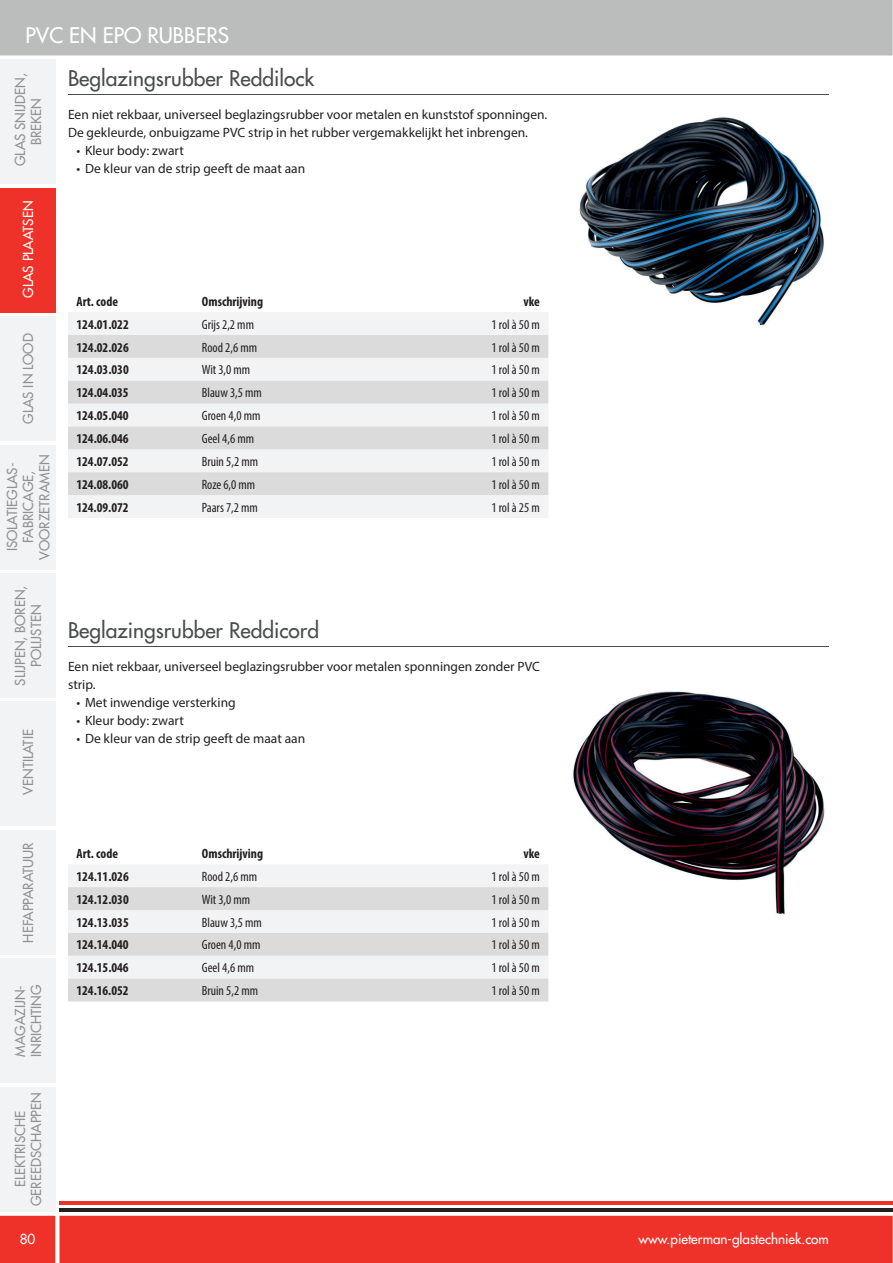
<style>
.page{position:relative;width:893px;height:1263px;background:#fff}
.page>*{position:absolute;margin:0;border:0;box-sizing:border-box;transform-origin:0 0}
.t1{font:500 21px "Futura Std";color:#4a4d4e}
.t2{font:500 21px "Futura Std";color:#fff}
.t3{font:13.5px/18px "Myriad Pro";color:#231f20}
.t4{font:condensed 13.5px "Myriad Pro";color:#231f20}
.t5{font:700 condensed 13.5px "Myriad Pro";color:#231f20}
.t6{font:500 13.5px/16.2px "Futura Std";color:#909293;text-align:center}
.t7{font:500 13.5px "Futura Std";color:#fff}
</style>
<div class="page">
<div style="left:0;top:0;width:893px;height:56px;background:#bbbdbd"></div>
<div style="left:0;top:1216px;width:893px;height:47px;background:#ee3229"></div>
<div style="left:0;top:60px;width:55px;height:124px;background:#f2f3f4"></div>
<div style="left:0;top:188px;width:55px;height:124px;background:#ee3229"></div>
<div style="left:0;top:317px;width:55px;height:124px;background:#f2f3f4"></div>
<div style="left:0;top:445px;width:55px;height:124px;background:#f2f3f4"></div>
<div style="left:0;top:573px;width:55px;height:125px;background:#f2f3f4"></div>
<div style="left:0;top:702px;width:55px;height:124px;background:#f2f3f4"></div>
<div style="left:0;top:830px;width:55px;height:124px;background:#f2f3f4"></div>
<div style="left:0;top:959px;width:55px;height:124px;background:#f2f3f4"></div>
<div style="left:0;top:1087px;width:55px;height:124px;background:#f2f3f4"></div>
<hr style="left:60px;top:1202px;width:833px;height:3px;background:#ee3229">
<hr style="left:60px;top:1208px;width:833px;height:3px;background:#231f20">
<hr style="left:68px;top:94px;width:761px;height:1px;background:#4a4d4e">
<div style="left:68px;top:312px;width:480px;height:206px;background:#f2f3f4"></div>
<svg style="left:68px;top:335px;width:480px;height:160px;fill:#dadbda"></svg>
<hr style="left:68px;top:646px;width:761px;height:1px;background:#4a4d4e">
<div style="left:68px;top:865px;width:480px;height:22px;background:#f2f3f4"></div>
<svg style="left:68px;top:887px;width:480px;height:115px;fill:#dadbda"></svg>
<img style="left:579px;top:117px;width:245px;height:209px">
<img style="left:573px;top:691px;width:252px;height:224px">
<h1 class="t2" style="left:26px;top:26px;width:205px">PVC EN EPO RUBBERS</h1>
<h1 class="t1" style="left:68px;top:68px;width:248px">Beglazingsrubber Reddilock</h1>
<p class="t3" style="left:68px;top:107px;width:481px">Een niet rekbaar, universeel beglazingsrubber voor metalen en kunststof sponningen.<br>De gekleurde, onbuigzame PVC strip in het rubber vergemakkelijkt het inbrengen.</p>
<p class="t3" style="left:77px;top:143px;width:109px">• Kleur body: zwart</p>
<p class="t3" style="left:77px;top:161px;width:230px">• De kleur van de strip geeft de maat aan</p>
<p class="t6" style="left:13px;top:166px;width:94px;rotate:-90deg">GLAS SNIJDEN,<br>BREKEN</p>
<p class="t7" style="left:22px;top:298px;width:99px;rotate:-90deg">GLAS PLAATSEN</p>
<p class="t6" style="left:21px;top:424px;width:92px;rotate:-90deg">GLAS IN LOOD</p>
<p class="t5" style="left:77px;top:296px;width:43px">Art. code</p>
<p class="t5" style="left:202px;top:296px;width:63px">Omschrijving</p>
<p class="t5" style="left:523px;top:296px;width:18px">vke</p>
<p class="t5" style="left:76px;top:319px;width:54px">124.01.022</p>
<p class="t4" style="left:202px;top:319px;width:54px">Grijs 2,2 mm</p>
<p class="t4" style="left:491px;top:319px;width:50px">1 rol à 50 m</p>
<p class="t5" style="left:76px;top:342px;width:54px">124.02.026</p>
<p class="t4" style="left:202px;top:342px;width:57px">Rood 2,6 mm</p>
<p class="t4" style="left:491px;top:342px;width:50px">1 rol à 50 m</p>
<p class="t5" style="left:76px;top:365px;width:54px">124.03.030</p>
<p class="t4" style="left:202px;top:365px;width:50px">Wit 3,0 mm</p>
<p class="t4" style="left:491px;top:365px;width:50px">1 rol à 50 m</p>
<p class="t5" style="left:76px;top:388px;width:54px">124.04.035</p>
<p class="t4" style="left:202px;top:388px;width:62px">Blauw 3,5 mm</p>
<p class="t4" style="left:491px;top:388px;width:50px">1 rol à 50 m</p>
<p class="t5" style="left:76px;top:410px;width:54px">124.05.040</p>
<p class="t4" style="left:202px;top:410px;width:60px">Groen 4,0 mm</p>
<p class="t4" style="left:491px;top:410px;width:50px">1 rol à 50 m</p>
<p class="t5" style="left:76px;top:433px;width:54px">124.06.046</p>
<p class="t4" style="left:202px;top:433px;width:54px">Geel 4,6 mm</p>
<p class="t4" style="left:491px;top:433px;width:50px">1 rol à 50 m</p>
<p class="t5" style="left:76px;top:456px;width:54px">124.07.052</p>
<p class="t4" style="left:202px;top:456px;width:58px">Bruin 5,2 mm</p>
<p class="t4" style="left:491px;top:456px;width:50px">1 rol à 50 m</p>
<p class="t5" style="left:76px;top:479px;width:54px">124.08.060</p>
<p class="t4" style="left:202px;top:479px;width:55px">Roze 6,0 mm</p>
<p class="t4" style="left:491px;top:479px;width:50px">1 rol à 50 m</p>
<p class="t5" style="left:76px;top:502px;width:54px">124.09.072</p>
<p class="t4" style="left:202px;top:502px;width:58px">Paars 7,2 mm</p>
<p class="t4" style="left:491px;top:502px;width:50px">1 rol à 25 m</p>
<p class="t6" style="left:5px;top:560px;width:106px;rotate:-90deg">ISOLATIEGLAS-<br>FABRICAGE,<br>VOORZETRAMEN</p>
<p class="t6" style="left:13px;top:686px;width:101px;rotate:-90deg">SLIJPEN, BOREN,<br>POLIJSTEN</p>
<p class="t6" style="left:21px;top:795px;width:67px;rotate:-90deg">VENTILATIE</p>
<p class="t6" style="left:21px;top:943px;width:102px;rotate:-90deg">HEFAPPARATUUR</p>
<p class="t6" style="left:13px;top:1057px;width:74px;text-align:left;rotate:-90deg">MAGAZIJN-<br>INRICHTING</p>
<p class="t6" style="left:13px;top:1206px;width:115px;rotate:-90deg">ELEKTRISCHE<br>GEREEDSCHAPPEN</p>
<p class="t7" style="left:20px;top:1233px;width:17px">80</p>
<h1 class="t1" style="left:68px;top:620px;width:252px">Beglazingsrubber Reddicord</h1>
<p class="t3" style="left:68px;top:659px;width:473px">Een niet rekbaar, universeel beglazingsrubber voor metalen sponningen zonder PVC strip.</p>
<p class="t3" style="left:77px;top:695px;width:161px">• Met inwendige versterking</p>
<p class="t3" style="left:77px;top:713px;width:109px">• Kleur body: zwart</p>
<p class="t3" style="left:77px;top:731px;width:230px">• De kleur van de strip geeft de maat aan</p>
<p class="t5" style="left:77px;top:848px;width:43px">Art. code</p>
<p class="t5" style="left:202px;top:848px;width:63px">Omschrijving</p>
<p class="t5" style="left:523px;top:848px;width:18px">vke</p>
<p class="t5" style="left:76px;top:871px;width:54px">124.11.026</p>
<p class="t4" style="left:202px;top:871px;width:57px">Rood 2,6 mm</p>
<p class="t4" style="left:492px;top:871px;width:50px">1 rol à 50 m</p>
<p class="t5" style="left:76px;top:894px;width:54px">124.12.030</p>
<p class="t4" style="left:202px;top:894px;width:50px">Wit 3,0 mm</p>
<p class="t4" style="left:491px;top:894px;width:50px">1 rol à 50 m</p>
<p class="t5" style="left:76px;top:917px;width:54px">124.13.035</p>
<p class="t4" style="left:202px;top:917px;width:62px">Blauw 3,5 mm</p>
<p class="t4" style="left:491px;top:917px;width:50px">1 rol à 50 m</p>
<p class="t5" style="left:76px;top:940px;width:54px">124.14.040</p>
<p class="t4" style="left:202px;top:940px;width:60px">Groen 4,0 mm</p>
<p class="t4" style="left:491px;top:940px;width:50px">1 rol à 50 m</p>
<p class="t5" style="left:76px;top:963px;width:54px">124.15.046</p>
<p class="t4" style="left:202px;top:963px;width:54px">Geel 4,6 mm</p>
<p class="t4" style="left:491px;top:963px;width:50px">1 rol à 50 m</p>
<p class="t5" style="left:76px;top:986px;width:54px">124.16.052</p>
<p class="t4" style="left:202px;top:986px;width:58px">Bruin 5,2 mm</p>
<p class="t4" style="left:491px;top:986px;width:50px">1 rol à 50 m</p>
<p class="t7" style="left:638px;top:1233px;width:192px">www.pieterman-glastechniek.com</p>
</div>
